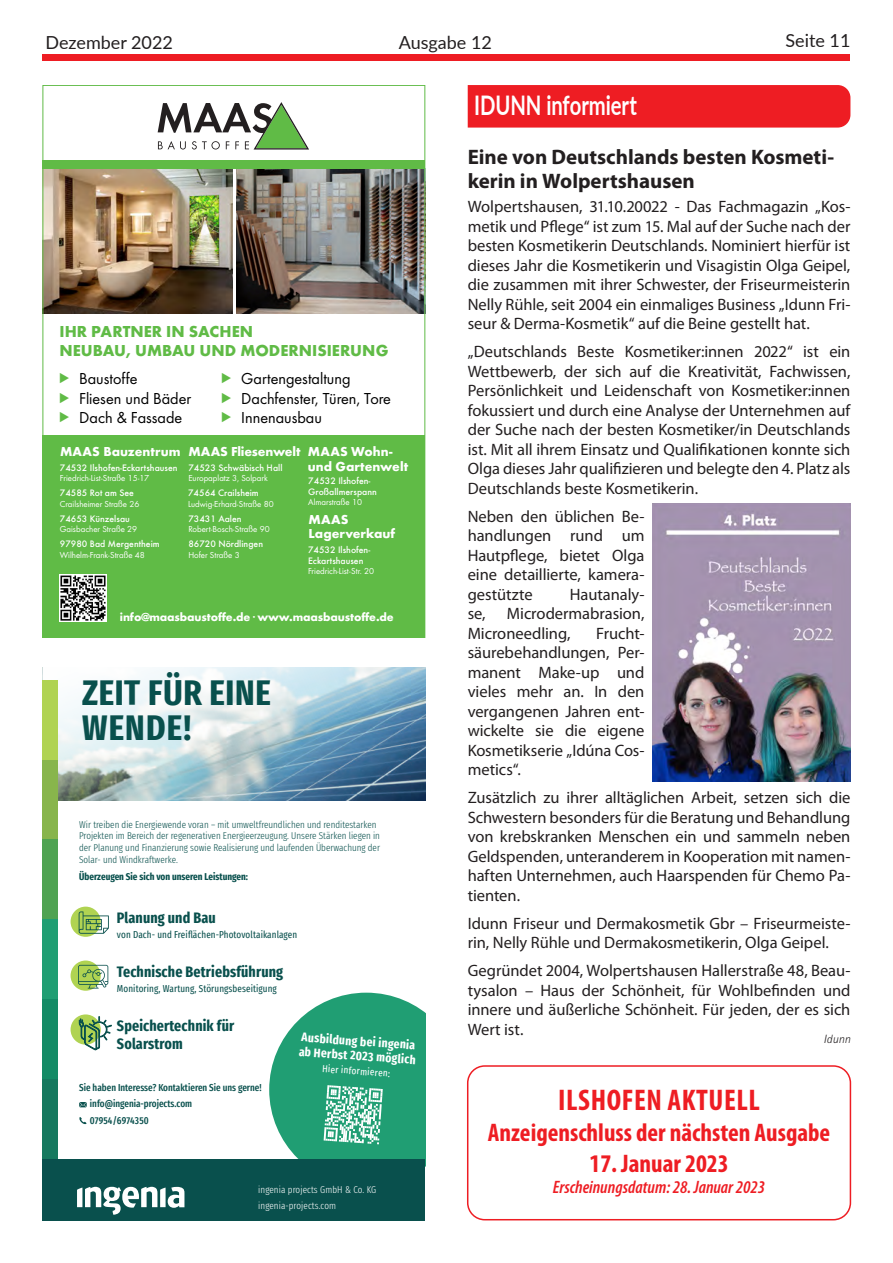
<style>
.page{position:relative;width:893px;height:1263px;background:#fff}
.page>*{position:absolute;margin:0;border:0;box-sizing:border-box;transform-origin:0 0}
.t1{font:700 extra-condensed 35.7px/35.7px "Fira Sans";letter-spacing:.02em;color:#09504d}
.t2{font:700 condensed 30px "Myriad Pro";letter-spacing:.02em;color:#ee1d23}
.t3{font:700 27px "Lato";letter-spacing:-.005em;color:#fff;scale:.75 1}
.t4{font:700 condensed 25.5px "Myriad Pro";color:#ee1d23}
.t5{font:700 21px/24px "Myriad Pro";color:#231f20}
.t6{font:italic 600 condensed 18px "Myriad Pro";color:#ee1d23}
.t7{font:18px "Lato";color:#231f20}
.t8{font:16.5px/19.5px "Myriad Pro";letter-spacing:-.005em;color:#231f20;text-align:justify}
.t9{font:16.5px "Futura Boo";color:#000}
.t10{font:700 16.5px/19.5px "Futura";color:#60bb46}
.t11{font:700 extra-condensed 15.15px/18.3px "Fira Sans";letter-spacing:.01em;color:#09504d}
.t12{font:700 13.5px/14.2px "Futura";color:#fff}
.t13{font:700 extra-condensed 12.45px/14.5px "Fira Sans";color:#fff}
.t14{font:700 12px "Futura";letter-spacing:-.01em;color:#fff}
.t15{font:italic 300 12px "Rotis Semi Sans";letter-spacing:.005em;color:#231f20}
.t16{font:300 extra-condensed 9.9px/11.9px "Fira Sans";color:#09504d}
.t17{font:extra-condensed 9.9px "Fira Sans";letter-spacing:.01em;color:#09504d}
.t18{font:500 extra-condensed 9.9px/16.8px "Fira Sans";color:#09504d}
.t19{font:300 extra-condensed 9.9px/15.1px "Fira Sans";letter-spacing:.01em;color:#fff}
.t20{font:700 extra-condensed 9.9px "Fira Sans";color:#09504d}
.t21{font:extra-condensed 9.9px "Fira Sans";color:#fff}
.t22{font:500 9.75px/10.5px "Futura";color:#fff}
.t23{font:9px "Futura Boo";color:#fff}
</style>
<div class="page">
<div style="left:43px;top:54px;width:807px;height:7px;background:#ee1d23"></div>
<div style="left:468px;top:85px;width:382px;height:43px;background:#ee1d23"></div>
<img style="left:653px;top:504px;width:198px;height:278px">
<img style="left:236px;top:168px;width:187px;height:145px">
<img style="left:45px;top:168px;width:188px;height:145px">
<div style="left:43px;top:435px;width:382px;height:203px;background:#60bb46"></div>
<svg style="left:158px;top:102px;width:151px;height:48px"></svg>
<img style="left:60px;top:575px;width:46px;height:46px">
<div style="left:43px;top:160px;width:382px;height:8px;background:#60bb46"></div>
<div style="left:467px;top:1065px;width:384px;height:155px;border:2px solid #ee1d23;border-radius:17px"></div>
<div style="left:71px;top:1014px;width:30px;height:31px;background:#b0d352;border-radius:50%"></div>
<svg style="left:58px;top:668px;width:367px;height:133px"></svg>
<div style="left:43px;top:1159px;width:382px;height:61px;background:#09504d"></div>
<div style="left:43px;top:1079px;width:15px;height:80px;background:#16795f"></div>
<div style="left:43px;top:680px;width:15px;height:80px;background:#b0d352"></div>
<div style="left:43px;top:760px;width:15px;height:79px;background:#88b54c"></div>
<div style="left:43px;top:839px;width:15px;height:80px;background:#4fa352"></div>
<div style="left:43px;top:919px;width:15px;height:80px;background:#209e73"></div>
<div style="left:43px;top:999px;width:15px;height:80px;background:#148b66"></div>
<svg style="left:77px;top:1187px;width:107px;height:28px"></svg>
<svg style="left:79px;top:1016px;width:33px;height:34px"></svg>
<svg style="left:71px;top:960px;width:30px;height:31px"></svg>
<div style="left:71px;top:907px;width:30px;height:30px;background:#b0d352;border-radius:50%"></div>
<svg style="left:79px;top:1117px;width:8px;height:7px"></svg>
<svg style="left:79px;top:1102px;width:8px;height:5px"></svg>
<svg style="left:78px;top:965px;width:30px;height:23px"></svg>
<svg style="left:79px;top:911px;width:30px;height:23px"></svg>
<svg style="left:269px;top:993px;width:156px;height:166px;background:#48af8c"></svg>
<p class="t7" style="left:45px;top:30px;width:129px">Dezember 2022</p>
<p class="t7" style="left:399px;top:30px;width:95px">Ausgabe 12</p>
<p class="t7" style="left:785px;top:28px;width:66px">Seite 11</p>
<p class="t10" style="left:60px;top:321px;width:330px">IHR PARTNER IN SACHEN<br>NEUBAU, UMBAU UND MODERNISIERUNG</p>
<p class="t9" style="left:79px;top:369px;width:60px">Baustoffe</p>
<p class="t9" style="left:241px;top:369px;width:111px">Gartengestaltung</p>
<p class="t9" style="left:79px;top:388px;width:113px">Fliesen und Bäder</p>
<p class="t9" style="left:241px;top:388px;width:151px">Dachfenster, Türen, Tore</p>
<p class="t9" style="left:79px;top:408px;width:104px">Dach &amp; Fassade</p>
<p class="t9" style="left:241px;top:408px;width:82px">Innenausbau</p>
<p class="t12" style="left:60px;top:444px;width:122px">MAAS Bauzentrum</p>
<p class="t22" style="left:60px;top:462px;width:119px">74532 Ilshofen-Eckartshausen</p>
<p class="t23" style="left:60px;top:473px;width:91px">Friedrich-List-Straße 15-17</p>
<p class="t22" style="left:60px;top:488px;width:76px">74585 Rot am See</p>
<p class="t23" style="left:60px;top:498px;width:81px">Crailsheimer Straße 26</p>
<p class="t22" style="left:60px;top:513px;width:72px">74653 Künzelsau</p>
<p class="t23" style="left:60px;top:524px;width:79px">Gaisbacher Straße 29</p>
<p class="t22" style="left:60px;top:539px;width:101px">97980 Bad Mergentheim</p>
<p class="t23" style="left:60px;top:549px;width:86px">Wilhelm-Frank-Straße 48</p>
<p class="t12" style="left:188px;top:444px;width:114px">MAAS Fliesenwelt</p>
<p class="t22" style="left:188px;top:488px;width:72px">74564 Crailsheim</p>
<p class="t23" style="left:188px;top:498px;width:87px">Ludwig-Erhard-Straße 80</p>
<p class="t22" style="left:188px;top:513px;width:55px">73431 Aalen</p>
<p class="t23" style="left:188px;top:524px;width:83px">Robert-Bosch-Straße 90</p>
<p class="t22" style="left:188px;top:539px;width:76px">86720 Nördlingen</p>
<p class="t23" style="left:188px;top:549px;width:53px">Hofer Straße 3</p>
<p class="t12" style="left:308px;top:444px;width:86px">MAAS Wohn-</p>
<p class="t22" style="left:188px;top:462px;width:96px">74523 Schwäbisch Hall</p>
<p class="t12" style="left:308px;top:459px;width:102px">und Gartenwelt</p>
<p class="t23" style="left:188px;top:473px;width:81px">Europaplatz 3, Solpark</p>
<p class="t22" style="left:308px;top:476px;width:70px">74532 Ilshofen-<br>Großallmerspann</p>
<p class="t23" style="left:308px;top:497px;width:55px">Almarstraße 10</p>
<p class="t12" style="left:308px;top:512px;width:88px">MAAS<br>Lagerverkauf</p>
<p class="t22" style="left:308px;top:545px;width:64px">74532 Ilshofen-<br>Eckartshausen</p>
<p class="t23" style="left:308px;top:566px;width:68px">Friedrich-List-Str. 20</p>
<p class="t14" style="left:120px;top:609px;width:275px">info@maasbaustoffe.de℅www.maasbaustoffe.de</p>
<h1 class="t1" style="left:82px;top:672px;width:190px">ZEIT FÜR EINE<br>WENDE!</h1>
<p class="t16" style="left:79px;top:818px;width:302px">Wir treiben die Energiewende voran – mit umweltfreundlichen und renditestarken Projekten im Bereich der regenerativen Energieerzeugung. Unsere Stärken liegen in der Planung und Finanzierung sowie Realisierung und laufenden Überwachung der Solar- und Windkraftwerke.</p>
<p class="t20" style="left:79px;top:869px;width:170px">Überzeugen Sie sich von unseren Leistungen:</p>
<p class="t11" style="left:117px;top:907px;width:100px">Planung und Bau</p>
<p class="t17" style="left:117px;top:927px;width:182px">von Dach- und Freiflächen-Photovoltaikanlagen</p>
<p class="t11" style="left:117px;top:961px;width:168px">Technische Betriebsführung</p>
<p class="t17" style="left:117px;top:981px;width:162px">Monitoring, Wartung, Störungsbeseitigung</p>
<p class="t11" style="left:117px;top:1015px;width:119px">Speichertechnik für<br>Solarstrom</p>
<p class="t13" style="left:301px;top:1029px;width:118px;rotate:4deg">Ausbildung bei ingenia ab Herbst 2023 möglich</p>
<p class="t21" style="left:323px;top:1061px;width:69px;rotate:4deg">Hier informieren:</p>
<p class="t18" style="left:90px;top:1078px;width:173px;text-indent:-11px">Sie haben Interesse? Kontaktieren Sie uns gerne! info@ingenia-projects.com<br>07954/6974350</p>
<p class="t19" style="left:258px;top:1182px;width:120px">ingenia projects GmbH &amp; Co. KG ingenia-projects.com</p>
<h3 class="t3" style="left:474px;top:85px;width:219px">IDUNN informiert</h3>
<p class="t5" style="left:468px;top:145px;width:368px">Eine von Deutschlands besten Kosmeti&shy;kerin in Wolpertshausen</p>
<p class="t8" style="left:468px;top:196px;width:384px">Wolpertshausen, 31.10.20022 - Das Fachmagazin „Kos&shy;metik und Pflege“ ist zum 15. Mal auf der Suche nach der besten Kosmetikerin Deutschlands. Nominiert hierfür ist dieses Jahr die Kosmetikerin und Visagistin Olga Geipel, die zusammen mit ihrer Schwester, der Friseurmeisterin Nelly Rühle, seit 2004 ein einmaliges Business „Idunn Fri&shy;seur &amp; Derma-Kosmetik“ auf die Beine gestellt hat.</p>
<p class="t8" style="left:468px;top:342px;width:384px">„Deutschlands Beste Kosmetiker:innen 2022“ ist ein Wettbewerb, der sich auf die Kreativität, Fachwissen, Persönlichkeit und Leidenschaft von Kosmetiker:innen fokussiert und durch eine Analyse der Unternehmen auf der Suche nach der besten Kosmetiker/in Deutschlands ist. Mit all ihrem Einsatz und Qualifikationen konnte sich Olga dieses Jahr qualifizieren und belegte den 4. Platz als Deutschlands beste Kosmetikerin.</p>
<p class="t8" style="left:468px;top:506px;width:178px">Neben den üblichen Be&shy;handlungen rund um Hautpflege, bietet Olga eine detaillierte, kamera&shy;gestützte</p>
<p class="t8" style="left:570px;top:584px;width:76px">Hautanaly-</p>
<p class="t8" style="left:468px;top:604px;width:178px;text-indent:39px">Microdermabrasion,<br>Microneedling,</p>
<p class="t8" style="left:468px;top:604px;width:20px">se,</p>
<p class="t8" style="left:468px;top:623px;width:178px;text-indent:129px">Frucht&shy;säurebehandlungen, Per&shy;manent Make-up und vieles mehr an. In den vergangenen Jahren ent&shy;wickelte sie die eigene Kosmetikserie „Idúna Cos&shy;metics“.</p>
<p class="t8" style="left:468px;top:788px;width:384px">Zusätzlich zu ihrer alltäglichen Arbeit, setzen sich die Schwestern besonders für die Beratung und Behandlung von krebskranken Menschen ein und sammeln neben Geldspenden, unteranderem in Kooperation mit namen&shy;haften Unternehmen, auch Haarspenden für Chemo Pa&shy;tienten.</p>
<p class="t8" style="left:468px;top:913px;width:384px">Idunn Friseur und Dermakosmetik Gbr – Friseurmeiste&shy;rin, Nelly Rühle und Dermakosmetikerin, Olga Geipel.</p>
<p class="t8" style="left:468px;top:961px;width:384px">Gegründet 2004, Wolpertshausen Hallerstraße 48, Beau&shy;tysalon – Haus der Schönheit, für Wohlbefinden und innere und äußerliche Schönheit. Für jeden, der es sich Wert ist.</p>
<p class="t15" style="left:823px;top:1032px;width:28px">Idunn</p>
<h2 class="t2" style="left:558px;top:1082px;width:203px">ILSHOFEN AKTUELL</h2>
<h3 class="t4" style="left:488px;top:1117px;width:344px">Anzeigenschluss der nächsten Ausgabe</h3>
<h3 class="t4" style="left:590px;top:1147px;width:141px">17. Januar 2023</h3>
<p class="t6" style="left:553px;top:1176px;width:214px">Erscheinungsdatum: 28. Januar 2023</p>
</div>
